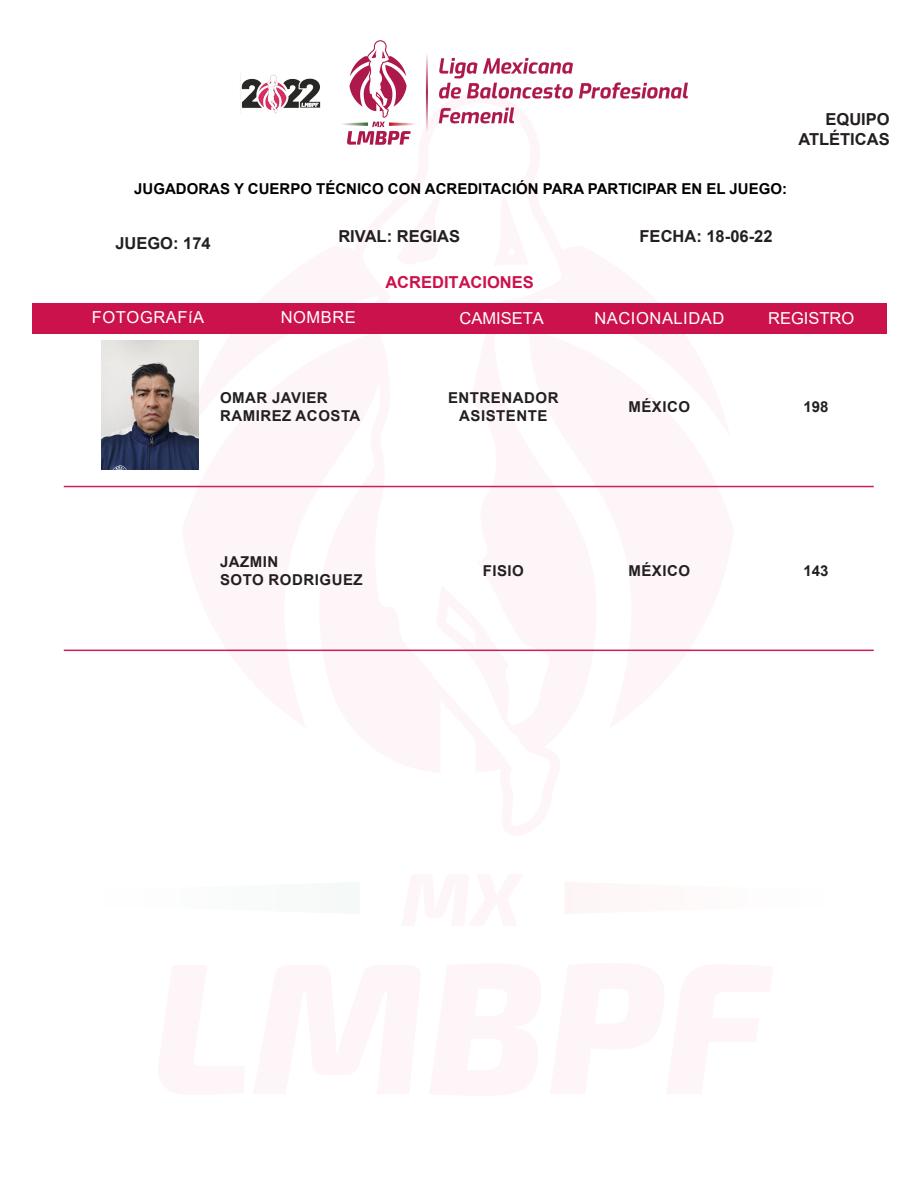
<style>
.page{position:relative;width:918px;height:1188px;background:#fff}
.page>*{position:absolute;margin:0;border:0;box-sizing:border-box;transform-origin:0 0}
.t1{font:700 16.5px/19.8px "Arial";color:#231f20;text-align:right}
.t2{font:16.5px "Arial";letter-spacing:.035em;color:#fff}
.t3{font:16.5px "Arial";color:#fff}
.t4{font:700 16.5px "Arial";color:#cc124c}
.t5{font:700 15px/18px "Arial";letter-spacing:.035em;color:#231f20;text-align:center}
.t6{font:700 15px "Arial";color:#000}
</style>
<div class="page">
<svg style="left:182px;top:340px;width:552px;height:312px;fill:#fdf5f7"></svg>
<svg style="left:350px;top:340px;width:223px;height:312px;fill:#fdf5f7"></svg>
<svg style="left:360px;top:340px;width:204px;height:312px"></svg>
<div style="left:33px;top:303px;width:854px;height:31px;background:#cc124c"></div>
<img style="left:240px;top:40px;width:447px;height:105px">
<hr style="left:64px;top:486px;width:810px;height:1px;background:#cc1f56">
<hr style="left:64px;top:650px;width:810px;height:1px;background:#cc1f56">
<img style="left:102px;top:340px;width:96px;height:129px">
<p class="t1" style="left:798px;top:110px;width:93px">EQUIPO<br>ATLÉTICAS</p>
<p class="t6" style="left:134px;top:178px;width:654px">JUGADORAS Y CUERPO TÉCNICO CON ACREDITACIÓN PARA PARTICIPAR EN EL JUEGO:</p>
<p class="t1" style="left:115px;top:233px;width:97px">JUEGO: 174</p>
<p class="t1" style="left:338px;top:227px;width:123px">RIVAL: REGIAS</p>
<p class="t1" style="left:640px;top:227px;width:134px">FECHA: 18-06-22</p>
<p class="t4" style="left:385px;top:271px;width:150px">ACREDITACIONES</p>
<p class="t2" style="left:92px;top:306px;width:114px">FOTOGRAFíA</p>
<p class="t2" style="left:281px;top:306px;width:77px">NOMBRE</p>
<p class="t3" style="left:460px;top:307px;width:86px">CAMISETA</p>
<p class="t3" style="left:768px;top:307px;width:88px">REGISTRO</p>
<p class="t2" style="left:594px;top:307px;width:131px">NACIONALIDAD</p>
<p class="t5" style="left:220px;top:389px;width:109px">OMAR JAVIER</p>
<p class="t5" style="left:220px;top:407px;width:142px">RAMIREZ ACOSTA</p>
<p class="t5" style="left:220px;top:553px;width:60px">JAZMIN</p>
<p class="t5" style="left:220px;top:571px;width:144px">SOTO RODRIGUEZ</p>
<p class="t5" style="left:448px;top:389px;width:112px">ENTRENADOR<br>ASISTENTE</p>
<p class="t5" style="left:628px;top:398px;width:63px">MÉXICO</p>
<p class="t5" style="left:804px;top:398px;width:27px">198</p>
<p class="t5" style="left:483px;top:562px;width:43px">FISIO</p>
<p class="t5" style="left:628px;top:562px;width:63px">MÉXICO</p>
<p class="t5" style="left:804px;top:562px;width:27px">143</p>
</div>
